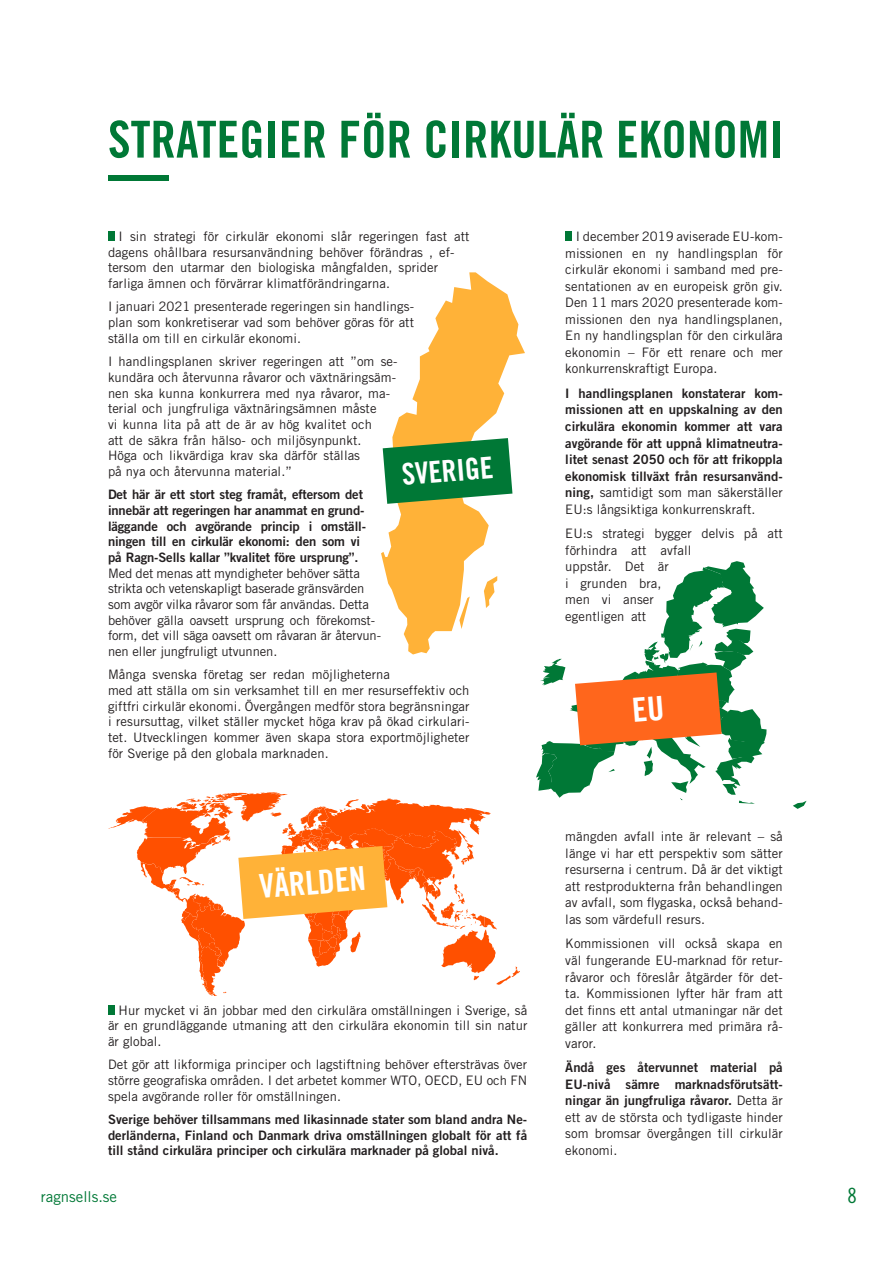
<style>
.page{position:relative;width:893px;height:1263px;background:#fff}
.page>*{position:absolute;margin:0;border:0;box-sizing:border-box;transform-origin:0 0}
.Rubrik_1{font:51px "Trade Gothic LT Std Bd Cn 20";color:#007836}
.t1{font:33.15px "Trade Gothic LT Std Bd Cn 20";color:#fff}
.t2{font:30px "Trade Gothic LT Std Bd Cn 20";color:#fff}
.t3{font:21px "Trade Gothic LT Std Cn 18";color:#007836}
.t4{font:15px "Trade Gothic LT Std";color:#007836}
.Brödtext{font:13.05px/15.6px "Trade Gothic LT Std";letter-spacing:.005em;color:#231f20;text-align:justify}
.Brödtext-2{font:13.05px/16.5px "Trade Gothic LT Std Bd 2";letter-spacing:.005em;color:#231f20;text-align:justify}
.s1{font-family:"Trade Gothic LT Std Bd 2"}
.s2{font-family:"Trade Gothic LT Std"}
</style>
<div class="page">
<svg style="left:793px;top:801px;width:14px;height:8px"></svg>
<div style="left:108px;top:231px;width:6px;height:10px;background:#007836"></div>
<div style="left:565px;top:231px;width:7px;height:10px;background:#007836"></div>
<div style="left:108px;top:1005px;width:6px;height:9px;background:#007836"></div>
<svg style="left:108px;top:792px;width:412px;height:204px"></svg>
<div style="left:108px;top:175px;width:60px;height:6px;background:#007836"></div>
<svg style="left:381px;top:272px;width:144px;height:382px"></svg>
<svg style="left:484px;top:576px;width:13px;height:32px"></svg>
<svg style="left:459px;top:596px;width:11px;height:33px"></svg>
<svg style="left:383px;top:438px;width:129px;height:66px;background:#2d8948"></svg>
<svg style="left:536px;top:561px;width:230px;height:243px"></svg>
<p class="Rubrik_1" style="left:108px;top:108px;width:677px">STRATEGIER FÖR CIRKULÄR EKONOMI</p>
<p class="Brödtext" style="left:108px;top:228px;width:363px;text-align:left;text-indent:11px">I sin strategi för cirkulär ekonomi slår regeringen fast att dagens ohållbara resursanvändning behöver förändras , ef&shy;tersom den utarmar den biologiska mångfalden, sprider farliga ämnen och förvärrar klimatförändringarna.</p>
<p class="Brödtext" style="left:108px;top:299px;width:308px">I januari 2021 presenterade regeringen sin handlings&shy;plan som konkretiserar vad som behöver göras för att ställa om till en cirkulär ekonomi.</p>
<p class="Brödtext" style="left:108px;top:354px;width:291px;text-align:left">I handlingsplanen skriver regeringen att ”om se&shy;kundära och återvunna råvaror och växtnäringsäm&shy;nen ska kunna konkurrera med nya råvaror, ma&shy;terial och jungfruliga växtnäringsämnen måste<br>vi kunna lita på att de är av hög kvalitet och<br>att de säkra från hälso- och miljösynpunkt.<br>Höga och likvärdiga krav ska därför ställas<br>på nya och återvunna material.”</p>
<p class="Brödtext" style="left:108px;top:487px;width:275px;text-align:left"><span class="s1">Det här är ett stort steg framåt, eftersom det innebär att regeringen har anammat en grund&shy;läggande och avgörande princip i omställ&shy;ningen till en cirkulär ekonomi: den som vi<br>på Ragn-Sells kallar ”kvalitet före ursprung”.<br></span>Med det menas att myndigheter behöver sätta strikta och vetenskapligt baserade gränsvärden som avgör vilka råvaror som får användas. Detta behöver gälla oavsett ursprung och förekomst&shy;form, det vill säga oavsett om råvaran är återvun&shy;nen eller jungfruligt utvunnen.</p>
<p class="Brödtext" style="left:108px;top:667px;width:363px;text-align:left">Många svenska företag ser redan möjligheterna<br>med att ställa om sin verksamhet till en mer resurseffektiv och giftfri cirkulär ekonomi. Övergången medför stora begränsningar i resursuttag, vilket ställer mycket höga krav på ökad cirkulari&shy;tet. Utvecklingen kommer även skapa stora exportmöjligheter för Sverige på den globala marknaden.</p>
<h3 class="t2" style="left:400px;top:457px;width:93px;rotate:-5deg">SVERIGE</h3>
<h2 class="t1" style="left:258px;top:867px;width:108px;rotate:-5deg">VÄRLDEN</h2>
<p class="Brödtext" style="left:108px;top:1002px;width:421px;text-indent:11px">Hur mycket vi än jobbar med den cirkulära omställningen i Sverige, så är en grundläggande utmaning att den cirkulära ekonomin till sin natur är global.</p>
<p class="Brödtext" style="left:108px;top:1057px;width:421px">Det gör att likformiga principer och lagstiftning behöver eftersträvas över större geografiska områden. I det arbetet kommer WTO, OECD, EU och FN spela avgörande roller för omställningen.</p>
<p class="Brödtext-2" style="left:108px;top:1111px;width:421px;line-height:15.6px">Sverige behöver tillsammans med likasinnade stater som bland andra Ne&shy;derländerna, Finland och Danmark driva omställningen globalt för att få till stånd cirkulära principer och cirkulära marknader på global nivå.</p>
<p class="Brödtext" style="left:565px;top:228px;width:219px;line-height:16.5px;text-indent:11px">I december 2019 aviserade EU-kom&shy;missionen en ny handlingsplan för cirkulär ekonomi i samband med pre&shy;sentationen av en europeisk grön giv.<br>Den 11 mars 2020 presenterade kom&shy;missionen den nya handlingsplanen, En ny handlingsplan för den cirkulära ekonomin – För ett renare och mer konkurrenskraftigt Europa.</p>
<p class="Brödtext-2" style="left:565px;top:385px;width:219px">I handlingsplanen konstaterar kom&shy;missionen att en uppskalning av den cirkulära ekonomin kommer att vara avgörande för att uppnå klimatneutra&shy;litet senast 2050 och för att frikoppla ekonomisk tillväxt från resursanvänd&shy;ning, <span class="s2">samtidigt som man säkerställer EU:s långsiktiga konkurrenskraft.</span></p>
<p class="Brödtext" style="left:565px;top:525px;width:219px;line-height:16.5px;text-align:left">EU:s strategi bygger delvis på att förhindra att avfall<br>uppstår. Det är<br>i grunden bra,<br>men vi anser<br>egentligen att</p>
<p class="Brödtext" style="left:565px;top:828px;width:219px;line-height:16.5px">mängden avfall inte är relevant – så länge vi har ett perspektiv som sätter resurserna i centrum. Då är det viktigt att restprodukterna från behandlingen av avfall, som flygaska, också behand&shy;las som värdefull resurs.</p>
<p class="Brödtext" style="left:565px;top:935px;width:219px;line-height:16.5px">Kommissionen vill också skapa en väl fungerande EU-marknad för retur&shy;råvaror och föreslår åtgärder för det&shy;ta. Kommissionen lyfter här fram att det finns ett antal utmaningar när det gäller att konkurrera med primära rå&shy;varor.</p>
<p class="Brödtext-2" style="left:565px;top:1059px;width:219px">Ändå ges återvunnet material på EU-nivå sämre marknadsförutsätt&shy;ningar än jungfruliga råvaror. <span class="s2">Detta är ett av de största och tydligaste hinder som bromsar övergången till cirkulär ekonomi.</span></p>
<p class="t4" style="left:41px;top:1188px;width:78px">ragnsells.se</p>
<h3 class="t3" style="left:848px;top:1183px;width:11px">8</h3>
</div>
